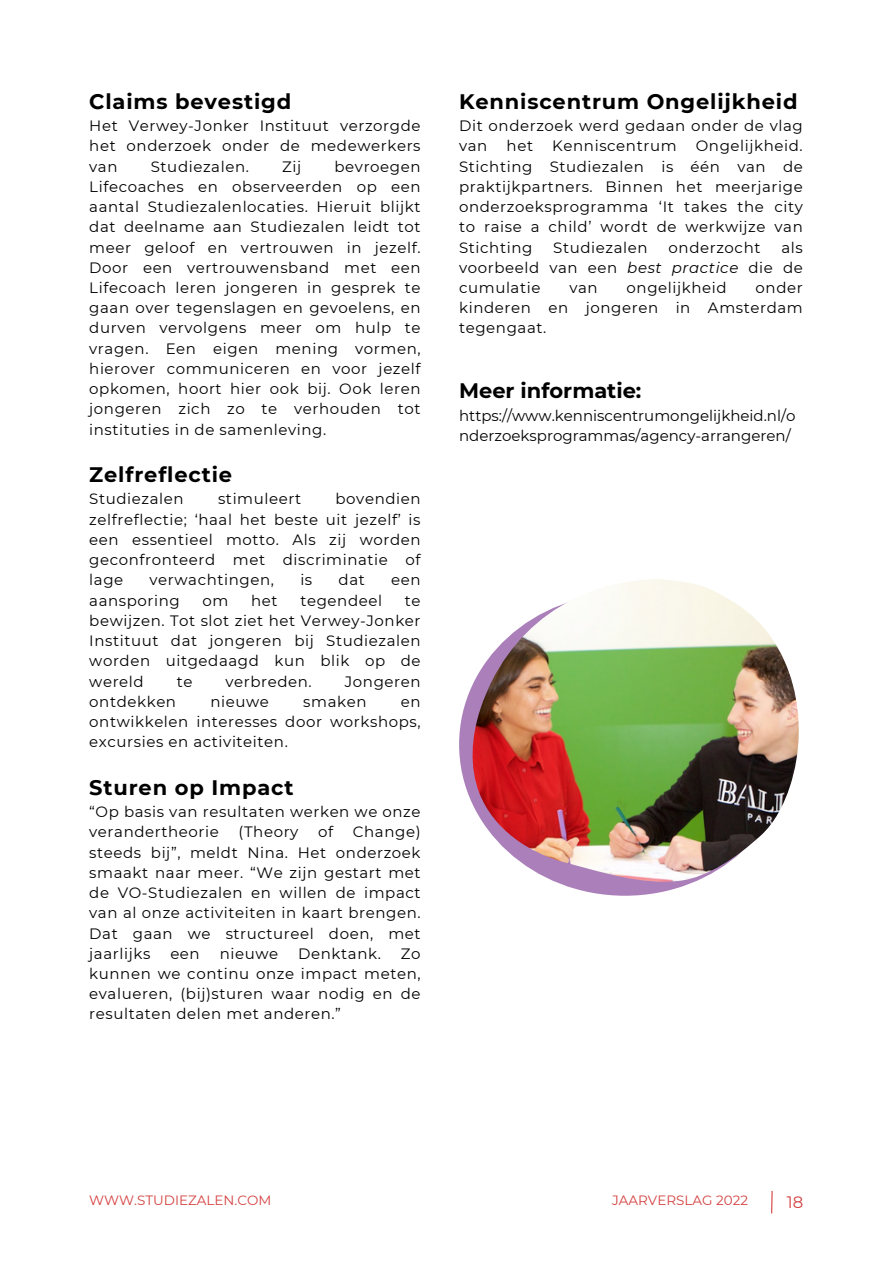
<style>
.page{position:relative;width:893px;height:1264px;background:#fff}
.page>*{position:absolute;margin:0;border:0;box-sizing:border-box;transform-origin:0 0}
.t1{font:700 21px "Montserrat";letter-spacing:.04em;color:#000}
.t2{font:700 21px "Montserrat";color:#000}
.t3{font:16.5px "Montserrat";color:#d44241}
.t4{font:15px/20.2px "Montserrat";letter-spacing:.04em;color:#000;text-align:justify}
.t5{font:15px/20.2px "Montserrat";color:#000}
.t6{font:13.5px "Montserrat";color:#d44241}
.s1{font-style:italic}
</style>
<div class="page">
<svg style="left:771px;top:1191px;width:2px;height:23px"></svg>
<div style="left:459px;top:593px;width:331px;height:302px;background:#ab7fb9;border-radius:50%"></div>
<img style="left:469px;top:579px;width:330px;height:302px">
<p class="t1" style="left:89px;top:88px;width:203px">Claims bevestigd</p>
<p class="t4" style="left:89px;top:115px;width:333px">Het Verwey-Jonker Instituut verzorgde het onderzoek onder de medewerkers van</p>
<p class="t4" style="left:151px;top:156px;width:100px">Studiezalen.</p>
<p class="t4" style="left:282px;top:156px;width:21px">Zij</p>
<p class="t4" style="left:89px;top:156px;width:333px;text-indent:245px">bevroegen Lifecoaches en observeerden op een aantal Studiezalenlocaties. Hieruit blijkt dat deelname aan Studiezalen leidt tot meer geloof en vertrouwen in jezelf.<br>Door een vertrouwensband met een Lifecoach leren jongeren in gesprek te gaan over tegenslagen en gevoelens, en durven vervolgens meer om hulp te vragen. Een eigen mening vormen, hierover communiceren en voor jezelf opkomen, hoort hier ook bij. Ook leren jongeren zich zo te verhouden tot instituties in de samenleving.</p>
<p class="t1" style="left:89px;top:461px;width:144px">Zelfreflectie</p>
<p class="t4" style="left:89px;top:489px;width:96px">Studiezalen</p>
<p class="t4" style="left:218px;top:489px;width:85px">stimuleert</p>
<p class="t4" style="left:89px;top:489px;width:333px;text-indent:246px">bovendien zelfreflectie; ‘haal het beste uit jezelf’ is een essentieel motto. Als zij worden geconfronteerd met discriminatie of lage</p>
<p class="t4" style="left:149px;top:570px;width:126px">verwachtingen,</p>
<p class="t4" style="left:300px;top:570px;width:13px">is</p>
<p class="t4" style="left:338px;top:570px;width:28px">dat</p>
<p class="t4" style="left:391px;top:570px;width:31px">een</p>
<p class="t4" style="left:89px;top:590px;width:92px">aansporing</p>
<p class="t4" style="left:202px;top:590px;width:27px">om</p>
<p class="t4" style="left:251px;top:590px;width:28px">het</p>
<p class="t4" style="left:300px;top:590px;width:83px">tegendeel</p>
<p class="t4" style="left:89px;top:590px;width:333px;text-indent:315px">te bewijzen. Tot slot ziet het Verwey-Jonker Instituut dat jongeren bij Studiezalen worden uitgedaagd kun blik op de wereld</p>
<p class="t4" style="left:177px;top:671px;width:17px">te</p>
<p class="t4" style="left:225px;top:671px;width:88px">verbreden.</p>
<p class="t4" style="left:345px;top:671px;width:77px">Jongeren</p>
<p class="t4" style="left:89px;top:691px;width:88px">ontdekken</p>
<p class="t4" style="left:210px;top:691px;width:60px">nieuwe</p>
<p class="t4" style="left:303px;top:691px;width:65px">smaken</p>
<p class="t4" style="left:89px;top:691px;width:333px;text-indent:311px">en ontwikkelen interesses door workshops, excursies en activiteiten.</p>
<p class="t1" style="left:89px;top:774px;width:206px">Sturen op Impact</p>
<p class="t4" style="left:89px;top:801px;width:333px">“Op basis van resultaten werken we onze verandertheorie</p>
<p class="t4" style="left:238px;top:821px;width:61px">(Theory</p>
<p class="t4" style="left:318px;top:821px;width:17px">of</p>
<p class="t4" style="left:89px;top:821px;width:333px;text-indent:263px">Change) steeds bij”, meldt Nina. Het onderzoek smaakt naar meer. “We zijn gestart met de VO-Studiezalen en willen de impact van al onze activiteiten in kaart brengen.<br>Dat gaan we structureel doen, met jaarlijks</p>
<p class="t4" style="left:170px;top:943px;width:31px">een</p>
<p class="t4" style="left:220px;top:943px;width:60px">nieuwe</p>
<p class="t4" style="left:298px;top:943px;width:84px">Denktank.</p>
<p class="t4" style="left:89px;top:943px;width:333px;text-indent:311px">Zo kunnen we continu onze impact meten, evalueren, (bij)sturen waar nodig en de resultaten delen met anderen.”</p>
<p class="t1" style="left:459px;top:88px;width:340px">Kenniscentrum Ongelijkheid</p>
<p class="t4" style="left:459px;top:115px;width:345px">Dit onderzoek werd gedaan onder de vlag van</p>
<p class="t4" style="left:459px;top:136px;width:345px;text-indent:237px">Ongelijkheid.<br>Stichting Studiezalen is één van de praktijkpartners. Binnen het meerjarige onderzoeksprogramma ‘It takes the city to raise a child’ wordt de werkwijze van Stichting</p>
<p class="t4" style="left:506px;top:136px;width:28px">het</p>
<p class="t4" style="left:552px;top:136px;width:126px">Kenniscentrum</p>
<p class="t4" style="left:459px;top:237px;width:345px;text-indent:322px">als voorbeeld van een <span class="s1">best practice</span> die de cumulatie</p>
<p class="t4" style="left:553px;top:237px;width:96px">Studiezalen</p>
<p class="t4" style="left:668px;top:237px;width:93px">onderzocht</p>
<p class="t4" style="left:569px;top:277px;width:30px">van</p>
<p class="t4" style="left:626px;top:277px;width:102px">ongelijkheid</p>
<p class="t4" style="left:459px;top:277px;width:345px;text-indent:296px">onder kinderen en jongeren in Amsterdam tegengaat.</p>
<p class="t2" style="left:459px;top:378px;width:184px">Meer informatie:</p>
<p class="t5" style="left:459px;top:405px;width:338px">https://www.kenniscentrumongelijkheid.nl/o nderzoeksprogrammas/agency-arrangeren/</p>
<p class="t6" style="left:89px;top:1192px;width:183px">WWW.STUDIEZALEN.COM</p>
<p class="t6" style="left:612px;top:1192px;width:137px">JAARVERSLAG 2022</p>
<p class="t3" style="left:786px;top:1191px;width:18px">18</p>
</div>
